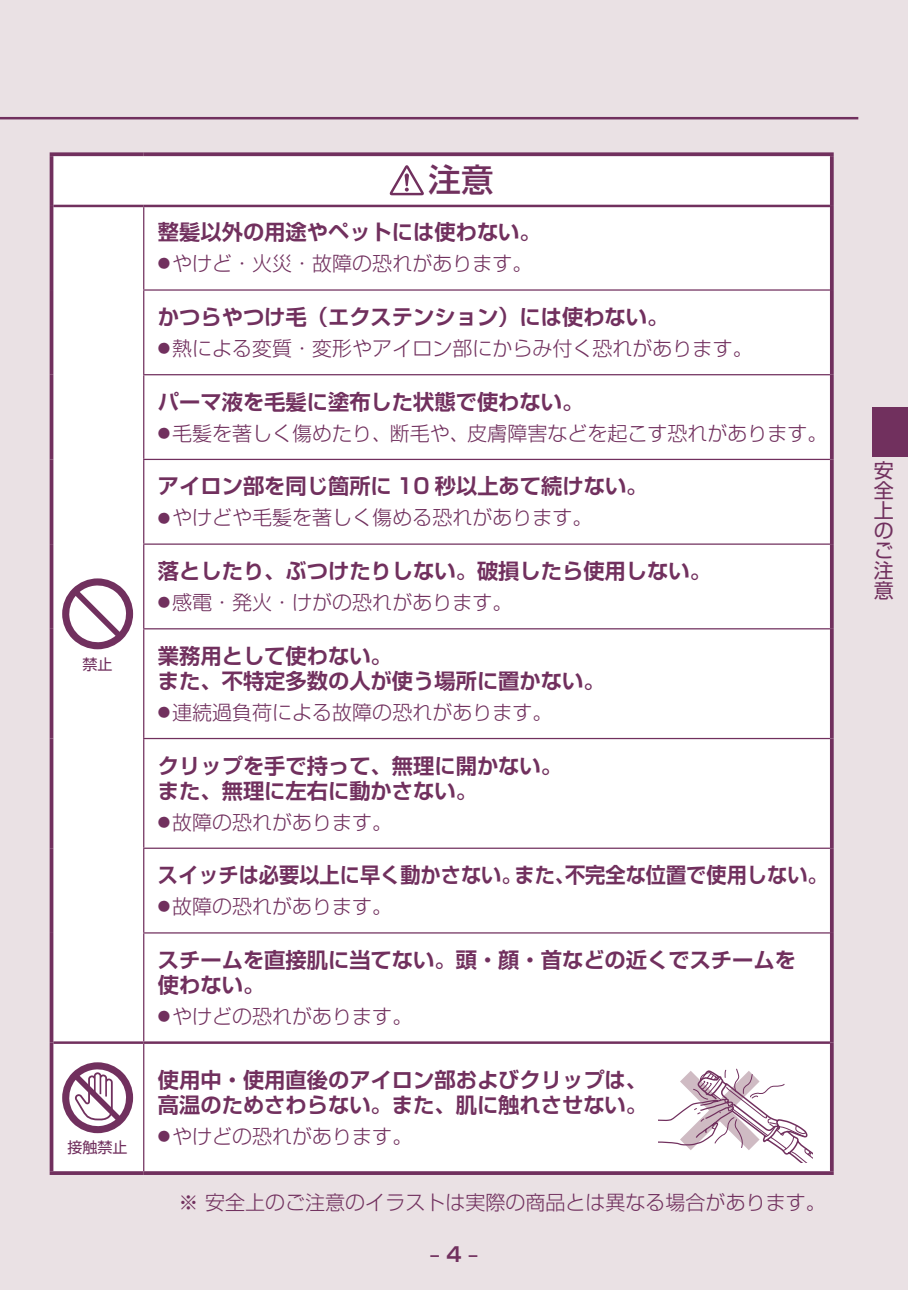
<style>
.page{position:relative;width:908px;height:1290px;background:#fff}
.page>*{position:absolute;margin:0;border:0;box-sizing:border-box;transform-origin:0 0}
.t1{font:500 32.5px "Shin Go Pro";color:#71305e}
.t2{font:700 21.25px/25px "Shin Go Pro De";color:#71305e}
.t3{font:700 21.25px "Shin Go Pro De";color:#71305e;scale:.95 1}
.t4{font:300 20px "Shin Go Pro";color:#71305e}
.t5{font:20px/20px "Shin Go Pro";color:#71305e;text-align:justify}
.t6{font:700 20px "Shin Go Pro De";color:#71305e}
.t7{font:15px "Shin Go Pro";color:#71305e}
.s1{font-size:12.5px}
</style>
<div class="page">
<div style="left:0;top:0;width:907px;height:1290px;background:#eae1e4"></div>
<div style="left:872px;top:407px;width:35px;height:50px;background:#71305e"></div>
<hr style="left:0;top:117px;width:857px;height:2px;background:#71305e">
<div style="left:53px;top:156px;width:776px;height:1015px;background:#fff"></div>
<hr style="left:53px;top:205px;width:91px;height:2px;background:#71305e">
<hr style="left:144px;top:205px;width:685px;height:2px;background:#71305e">
<hr style="left:50px;top:156px;width:3px;height:50px;background:#71305e">
<svg style="left:50px;top:152px;width:94px;height:4px"></svg>
<svg style="left:144px;top:152px;width:689px;height:4px;fill:#71305e"></svg>
<svg style="left:829px;top:156px;width:4px;height:50px"></svg>
<hr style="left:50px;top:206px;width:3px;height:84px;background:#71305e">
<hr style="left:50px;top:290px;width:3px;height:85px;background:#71305e">
<hr style="left:50px;top:375px;width:3px;height:84px;background:#71305e">
<hr style="left:50px;top:459px;width:3px;height:85px;background:#71305e">
<hr style="left:50px;top:544px;width:3px;height:85px;background:#71305e">
<hr style="left:50px;top:629px;width:3px;height:109px;background:#71305e">
<hr style="left:50px;top:738px;width:3px;height:110px;background:#71305e">
<hr style="left:50px;top:848px;width:3px;height:85px;background:#71305e">
<hr style="left:50px;top:933px;width:3px;height:109px;background:#71305e">
<hr style="left:143px;top:207px;width:1px;height:82px;background:#71305e">
<hr style="left:143px;top:291px;width:1px;height:83px;background:#71305e">
<hr style="left:143px;top:375px;width:1px;height:84px;background:#71305e">
<hr style="left:143px;top:460px;width:1px;height:83px;background:#71305e">
<hr style="left:143px;top:545px;width:1px;height:83px;background:#71305e">
<svg style="left:829px;top:206px;width:4px;height:84px"></svg>
<svg style="left:829px;top:290px;width:4px;height:85px"></svg>
<svg style="left:829px;top:375px;width:4px;height:84px"></svg>
<svg style="left:829px;top:459px;width:4px;height:85px"></svg>
<svg style="left:829px;top:544px;width:4px;height:85px"></svg>
<hr style="left:143px;top:289px;width:686px;height:2px;background:#71305e">
<hr style="left:143px;top:374px;width:686px;height:1px;background:#71305e">
<hr style="left:143px;top:459px;width:686px;height:1px;background:#71305e">
<hr style="left:143px;top:543px;width:686px;height:2px;background:#71305e">
<hr style="left:143px;top:629px;width:1px;height:109px;background:#71305e">
<hr style="left:143px;top:628px;width:686px;height:1px;background:#71305e">
<svg style="left:829px;top:629px;width:4px;height:109px"></svg>
<hr style="left:143px;top:739px;width:1px;height:108px;background:#71305e">
<hr style="left:143px;top:849px;width:1px;height:83px;background:#71305e">
<hr style="left:143px;top:738px;width:686px;height:1px;background:#71305e">
<svg style="left:829px;top:738px;width:4px;height:110px"></svg>
<svg style="left:829px;top:848px;width:4px;height:85px"></svg>
<hr style="left:143px;top:933px;width:1px;height:108px;background:#71305e">
<hr style="left:143px;top:847px;width:686px;height:2px;background:#71305e">
<hr style="left:143px;top:932px;width:686px;height:1px;background:#71305e">
<svg style="left:829px;top:933px;width:4px;height:109px"></svg>
<hr style="left:50px;top:1042px;width:3px;height:129px;background:#71305e">
<hr style="left:53px;top:1041px;width:91px;height:3px;background:#71305e">
<hr style="left:143px;top:1044px;width:1px;height:127px;background:#71305e">
<hr style="left:144px;top:1041px;width:685px;height:3px;background:#71305e">
<svg style="left:829px;top:1042px;width:4px;height:129px"></svg>
<svg style="left:50px;top:1171px;width:94px;height:4px"></svg>
<svg style="left:144px;top:1171px;width:689px;height:4px;fill:#72325f"></svg>
<svg style="left:389px;top:165px;width:34px;height:30px"></svg>
<svg style="left:62px;top:578px;width:71px;height:71px"></svg>
<svg style="left:62px;top:1062px;width:71px;height:71px"></svg>
<svg style="left:658px;top:1068px;width:154px;height:94px"></svg>
<p class="t7" style="left:83px;top:651px;width:31px">禁止</p>
<p class="t7" style="left:68px;top:1135px;width:61px">接触禁止</p>
<h1 class="t1" style="left:428px;top:153px;width:66px">注意</h1>
<p class="t2" style="left:158px;top:217px;width:384px">整髪以外の用途やペットには使わない。</p>
<p class="t4" style="left:158px;top:247px;width:376px"><span class="s1">●</span>やけど・火災・故障の恐れがあります。</p>
<p class="t2" style="left:158px;top:302px;width:512px">かつらやつけ毛（エクステンション）には使わない。</p>
<p class="t4" style="left:158px;top:332px;width:596px"><span class="s1">●</span>熱による変質・変形やアイロン部にからみ付く恐れがあります。</p>
<p class="t2" style="left:158px;top:387px;width:426px">パーマ液を毛髪に塗布した状態で使わない。</p>
<p class="t4" style="left:158px;top:417px;width:671px"><span class="s1">●</span>毛髪を著しく傷めたり、断毛や、皮膚障害などを起こす恐れがあります。</p>
<p class="t2" style="left:158px;top:471px;width:491px">アイロン部を同じ箇所に 10 秒以上あて続けない。</p>
<p class="t4" style="left:158px;top:501px;width:436px"><span class="s1">●</span>やけどや毛髪を著しく傷める恐れがあります。</p>
<p class="t2" style="left:158px;top:556px;width:554px">落としたり、ぶつけたりしない。破損したら使用しない。</p>
<p class="t4" style="left:158px;top:586px;width:356px"><span class="s1">●</span>感電・発火・けがの恐れがあります。</p>
<p class="t2" style="left:158px;top:641px;width:448px">業務用として使わない。<br>また、不特定多数の人が使う場所に置かない。</p>
<p class="t4" style="left:158px;top:696px;width:396px"><span class="s1">●</span>連続過負荷による故障の恐れがあります。</p>
<p class="t2" style="left:158px;top:750px;width:405px">クリップを手で持って、無理に開かない。また、無理に左右に動かさない。</p>
<p class="t4" style="left:158px;top:805px;width:236px"><span class="s1">●</span>故障の恐れがあります。</p>
<p class="t3" style="left:158px;top:858px;width:706px">スイッチは必要以上に早く動かさない。また、不完全な位置で使用しない。</p>
<p class="t4" style="left:158px;top:890px;width:236px"><span class="s1">●</span>故障の恐れがあります。</p>
<p class="t2" style="left:158px;top:945px;width:639px">スチームを直接肌に当てない。頭・顔・首などの近くでスチームを使わない。</p>
<p class="t4" style="left:158px;top:1000px;width:256px"><span class="s1">●</span>やけどの恐れがあります。</p>
<p class="t2" style="left:158px;top:1065px;width:490px">使用中・使用直後のアイロン部およびクリップは、高温のためさわらない。また、肌に触れさせない。</p>
<p class="t4" style="left:158px;top:1120px;width:256px"><span class="s1">●</span>やけどの恐れがあります。</p>
<p class="t4" style="left:178px;top:1186px;width:648px">※ 安全上のご注意のイラストは実際の商品とは異なる場合があります。</p>
<p class="t6" style="left:429px;top:1238px;width:50px">‒ 4 ‒</p>
<p class="t5" style="left:873px;top:458px;width:21px">安全上のご注意</p>
</div>
